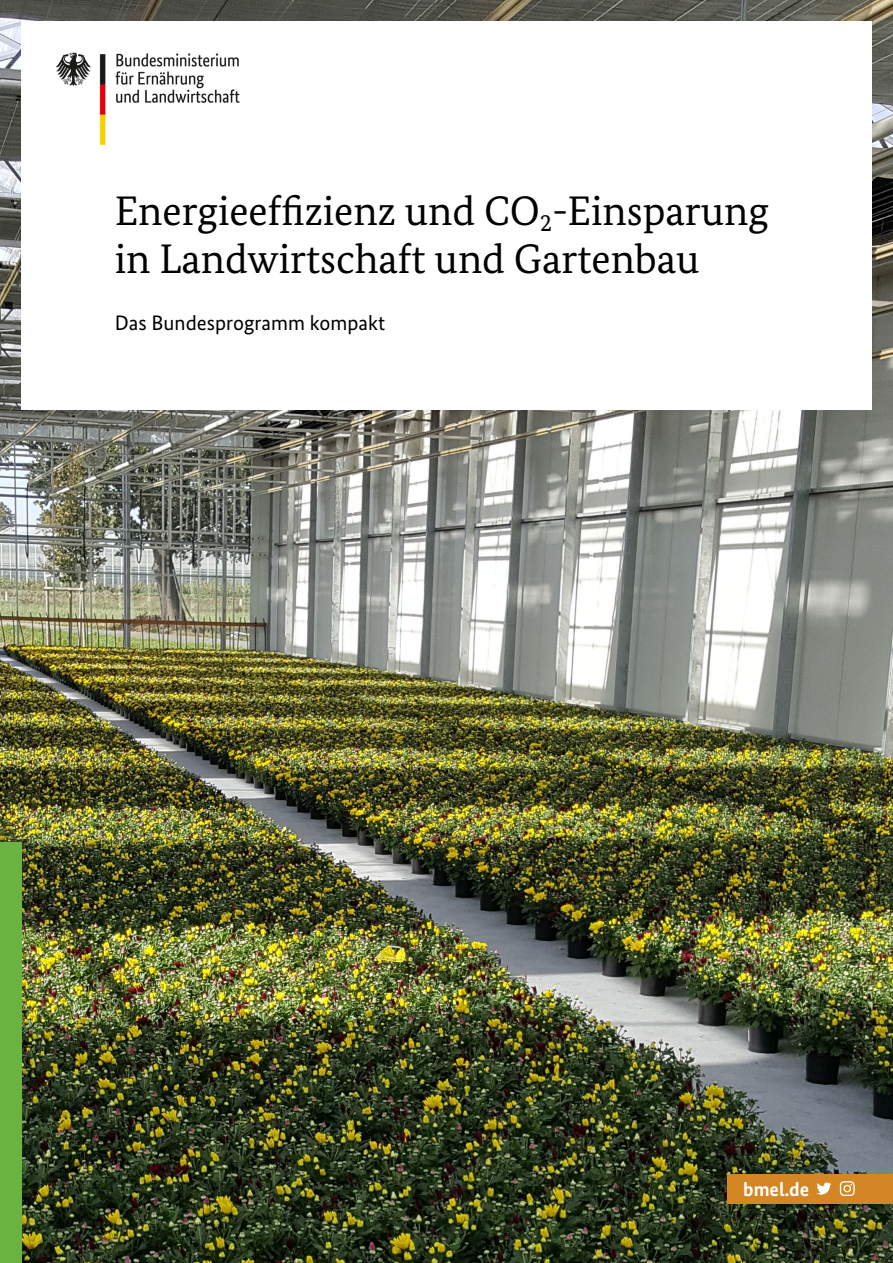
<style>
.page{position:relative;width:893px;height:1263px;background:#fff}
.page>*{position:absolute;margin:0;border:0;box-sizing:border-box;transform-origin:0 0}
.TITEL_Titel_schwarz{font:41.25px/48px "Bundes Serif";color:#000}
.TITEL_Titel_Subhead_schwarz{font:21px "Bundes Sans";color:#000}
.TITEL_Titel_Subhead_schwarz-2{font:700 19.65px "Bundes Sans";color:#fff}
</style>
<div class="page">
<img style="left:0;top:0;width:893px;height:1263px">
<div style="left:0;top:842px;width:21px;height:421px;background:#6bb340"></div>
<div style="left:21px;top:21px;width:851px;height:389px;background:#fff"></div>
<div style="left:727px;top:1174px;width:166px;height:29px;background:#d48625"></div>
<svg style="left:840px;top:1181px;width:15px;height:15px"></svg>
<svg style="left:816px;top:1182px;width:15px;height:12px"></svg>
<img style="left:55px;top:52px;width:185px;height:93px">
<p class="TITEL_Titel_schwarz" style="left:115px;top:186px;width:656px">Energieeffizienz und CO<sub>2</sub>-Einsparung in Landwirtschaft und Gartenbau</p>
<p class="TITEL_Titel_Subhead_schwarz" style="left:115px;top:310px;width:272px">Das Bundesprogramm kompakt</p>
<p class="TITEL_Titel_Subhead_schwarz-2" style="left:743px;top:1177px;width:68px">bmel.de</p>
</div>
